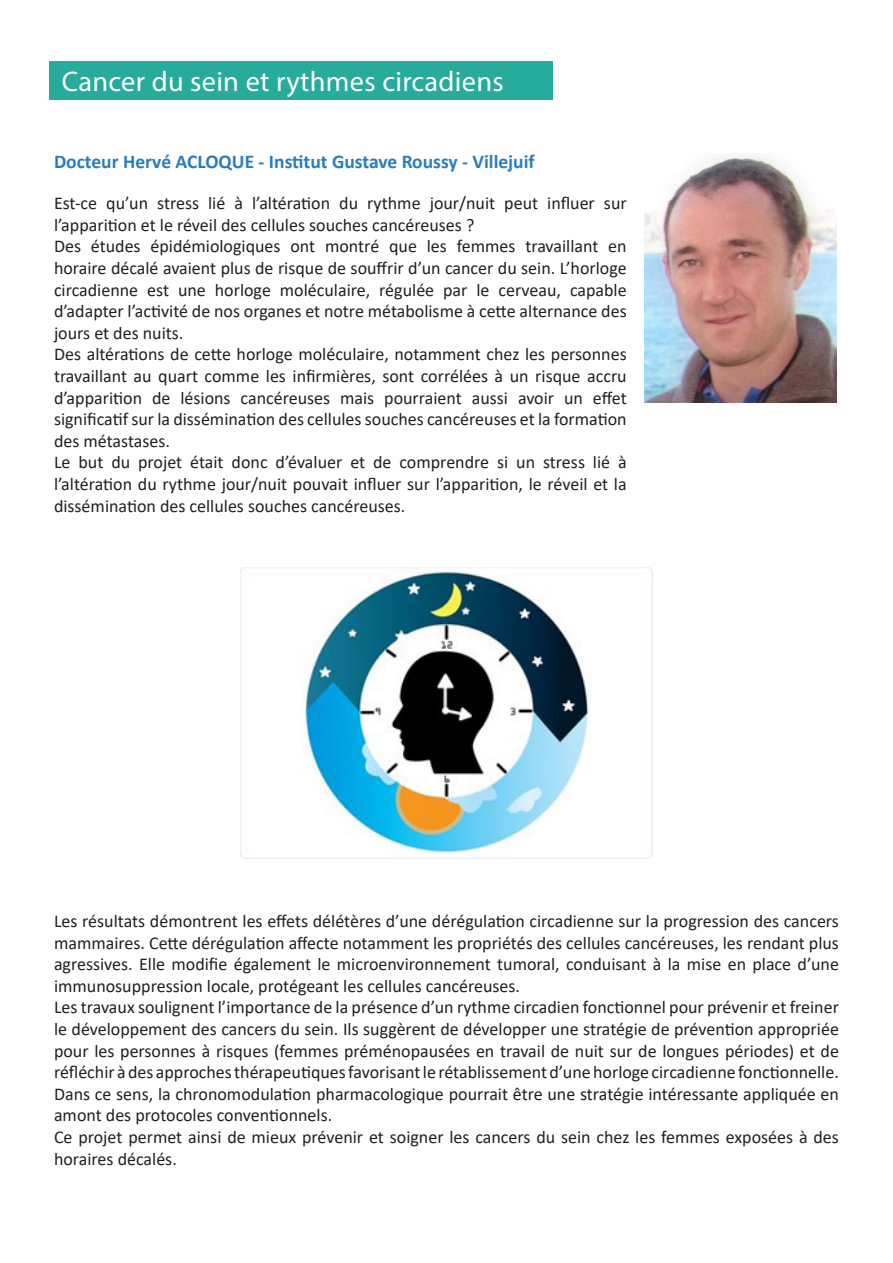
<style>
.page{position:relative;width:893px;height:1263px;background:#fff}
.page>*{position:absolute;margin:0;border:0;box-sizing:border-box;transform-origin:0 0}
.t1{font:28.5px "Myriad Pro";letter-spacing:.01em;color:#fff}
.t2{font:700 19.5px "Calibri";color:#297dbd}
.t3{font:18px/21.6px "Calibri";color:#231f20;text-align:justify}
</style>
<div class="page">
<div style="left:49px;top:61px;width:504px;height:39px;background:#26ab9c"></div>
<img style="left:645px;top:153px;width:191px;height:249px">
<img style="left:240px;top:568px;width:413px;height:291px">
<p class="t1" style="left:62px;top:64px;width:443px">Cancer du sein et rythmes circadiens</p>
<p class="t2" style="left:54px;top:147px;width:482px">Docteur Hervé ACLOQUE - Institut Gustave Roussy - Villejuif</p>
<p class="t3" style="left:54px;top:192px;width:574px">Est-ce qu’un stress lié à l’altération du rythme jour/nuit peut influer sur l’apparition et le réveil des cellules souches cancéreuses ?</p>
<p class="t3" style="left:54px;top:235px;width:574px">Des études épidémiologiques ont montré que les femmes travaillant en horaire décalé avaient plus de risque de souffrir d’un cancer du sein. L’horloge circadienne est une horloge moléculaire, régulée par le cerveau, capable d’adapter l’activité de nos organes et notre métabolisme à cette alternance des jours et des nuits.</p>
<p class="t3" style="left:54px;top:343px;width:574px">Des altérations de cette horloge moléculaire, notamment chez les personnes travaillant au quart comme les infirmières, sont corrélées à un risque accru d’apparition de lésions cancéreuses mais pourraient aussi avoir un effet significatif sur la dissémination des cellules souches cancéreuses et la formation des métastases.</p>
<p class="t3" style="left:54px;top:451px;width:574px">Le but du projet était donc d’évaluer et de comprendre si un stress lié à l’altération du rythme jour/nuit pouvait influer sur l’apparition, le réveil et la dissémination des cellules souches cancéreuses.</p>
<p class="t3" style="left:54px;top:910px;width:786px">Les résultats démontrent les effets délétères d’une dérégulation circadienne sur la progression des cancers mammaires. Cette dérégulation affecte notamment les propriétés des cellules cancéreuses, les rendant plus agressives. Elle modifie également le microenvironnement tumoral, conduisant à la mise en place d’une immunosuppression locale, protégeant les cellules cancéreuses.</p>
<p class="t3" style="left:54px;top:996px;width:786px">Les travaux soulignent l’importance de la présence d’un rythme circadien fonctionnel pour prévenir et freiner le développement des cancers du sein. Ils suggèrent de développer une stratégie de prévention appropriée pour les personnes à risques (femmes préménopausées en travail de nuit sur de longues périodes) et de réfléchir à des approches thérapeutiques favorisant le rétablissement d’une horloge circadienne fonctionnelle.<br>Dans ce sens, la chronomodulation pharmacologique pourrait être une stratégie intéressante appliquée en amont des protocoles conventionnels.</p>
<p class="t3" style="left:54px;top:1126px;width:786px">Ce projet permet ainsi de mieux prévenir et soigner les cancers du sein chez les femmes exposées à des horaires décalés.</p>
</div>
